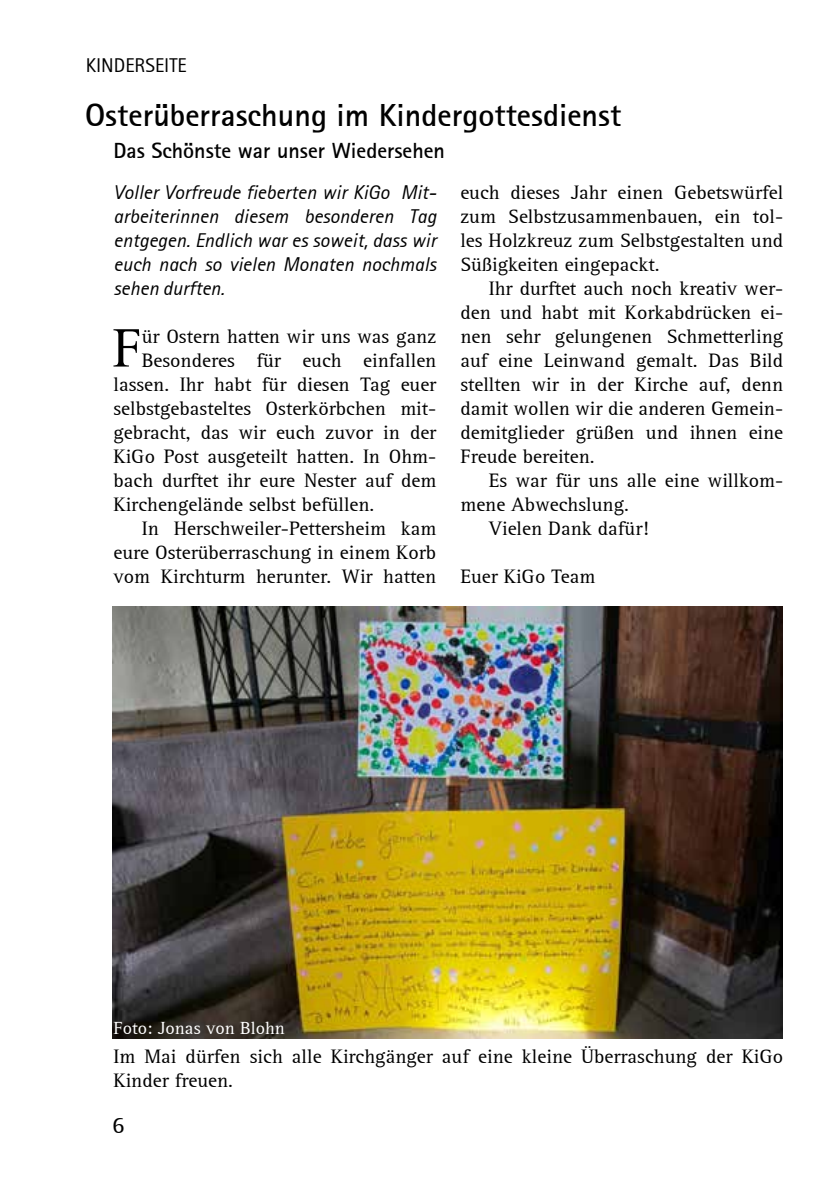
<style>
.page{position:relative;width:840px;height:1191px;background:#fff}
.page>*{position:absolute;margin:0;border:0;box-sizing:border-box;transform-origin:0 0}
.t1{font:56px "Rotis Serif";color:#000}
.t2{font:700 32px "Rotis Sans Serif";color:#000}
.t3{font:24px "Rotis Serif";color:#000}
.t4{font:700 22px "Rotis Sans Serif";color:#000}
.t5{font:20px/24px "Rotis Serif";color:#000;text-align:justify}
.t6{font:italic 20px/24px "Rotis Sans Serif";color:#000;text-align:justify}
.t7{font:20px "Rotis Sans Serif";color:#000}
.t8{font:18px "Rotis Serif";color:#fff}
</style>
<div class="page">
<img style="left:112px;top:606px;width:670px;height:432px">
<p class="t7" style="left:86px;top:53px;width:103px">KINDERSEITE</p>
<h2 class="t2" style="left:85px;top:95px;width:537px">Osterüberraschung im Kindergottesdienst</h2>
<p class="t4" style="left:113px;top:137px;width:333px">Das Schönste war unser Wiedersehen</p>
<p class="t6" style="left:113px;top:180px;width:324px">Voller Vorfreude fieberten wir KiGo Mit&shy;arbeiterinnen diesem besonderen Tag entgegen. Endlich war es soweit, dass wir euch nach so vielen Monaten nochmals sehen durften.</p>
<h1 class="t1" style="left:112px;top:316px;width:31px">F</h1>
<p class="t5" style="left:142px;top:324px;width:296px">ür Ostern hatten wir uns was ganz</p>
<p class="t5" style="left:142px;top:348px;width:296px">Besonderes für euch einfallen</p>
<p class="t5" style="left:113px;top:372px;width:324px">lassen. Ihr habt für diesen Tag euer</p>
<p class="t5" style="left:113px;top:396px;width:324px">selbstgebasteltes Osterkörbchen mit-</p>
<p class="t5" style="left:113px;top:420px;width:324px">gebracht, das wir euch zuvor in der</p>
<p class="t5" style="left:113px;top:444px;width:324px">KiGo Post ausgeteilt hatten. In Ohm-</p>
<p class="t5" style="left:113px;top:468px;width:324px">bach durftet ihr eure Nester auf dem</p>
<p class="t5" style="left:113px;top:492px;width:262px">Kirchengelände selbst befüllen.</p>
<p class="t5" style="left:142px;top:516px;width:296px">In Herschweiler-Pettersheim kam</p>
<p class="t5" style="left:113px;top:540px;width:324px">eure Osterüberraschung in einem Korb</p>
<p class="t5" style="left:113px;top:564px;width:324px">vom Kirchturm herunter. Wir hatten</p>
<p class="t5" style="left:460px;top:180px;width:324px">euch dieses Jahr einen Gebetswürfel zum Selbstzusammenbauen, ein tol&shy;les Holzkreuz zum Selbstgestalten und Süßigkeiten eingepackt.</p>
<p class="t5" style="left:460px;top:276px;width:324px;text-indent:28px">Ihr durftet auch noch kreativ wer&shy;den und habt mit Korkabdrücken ei&shy;nen sehr gelungenen Schmetterling auf eine Leinwand gemalt. Das Bild stellten wir in der Kirche auf, denn damit wollen wir die anderen Gemein&shy;demitglieder grüßen und ihnen eine Freude bereiten.</p>
<p class="t5" style="left:488px;top:468px;width:296px">Es war für uns alle eine willkom-</p>
<p class="t5" style="left:460px;top:492px;width:170px">mene Abwechslung.</p>
<p class="t5" style="left:488px;top:516px;width:161px">Vielen Dank dafür!</p>
<p class="t5" style="left:460px;top:564px;width:136px">Euer KiGo Team</p>
<p class="t8" style="left:113px;top:1017px;width:173px">Foto: Jonas von Blohn</p>
<p class="t5" style="left:113px;top:1044px;width:670px">Im Mai dürfen sich alle Kirchgänger auf eine kleine Überraschung der KiGo<br>Kinder freuen.</p>
<p class="t3" style="left:112px;top:1110px;width:14px">6</p>
</div>
